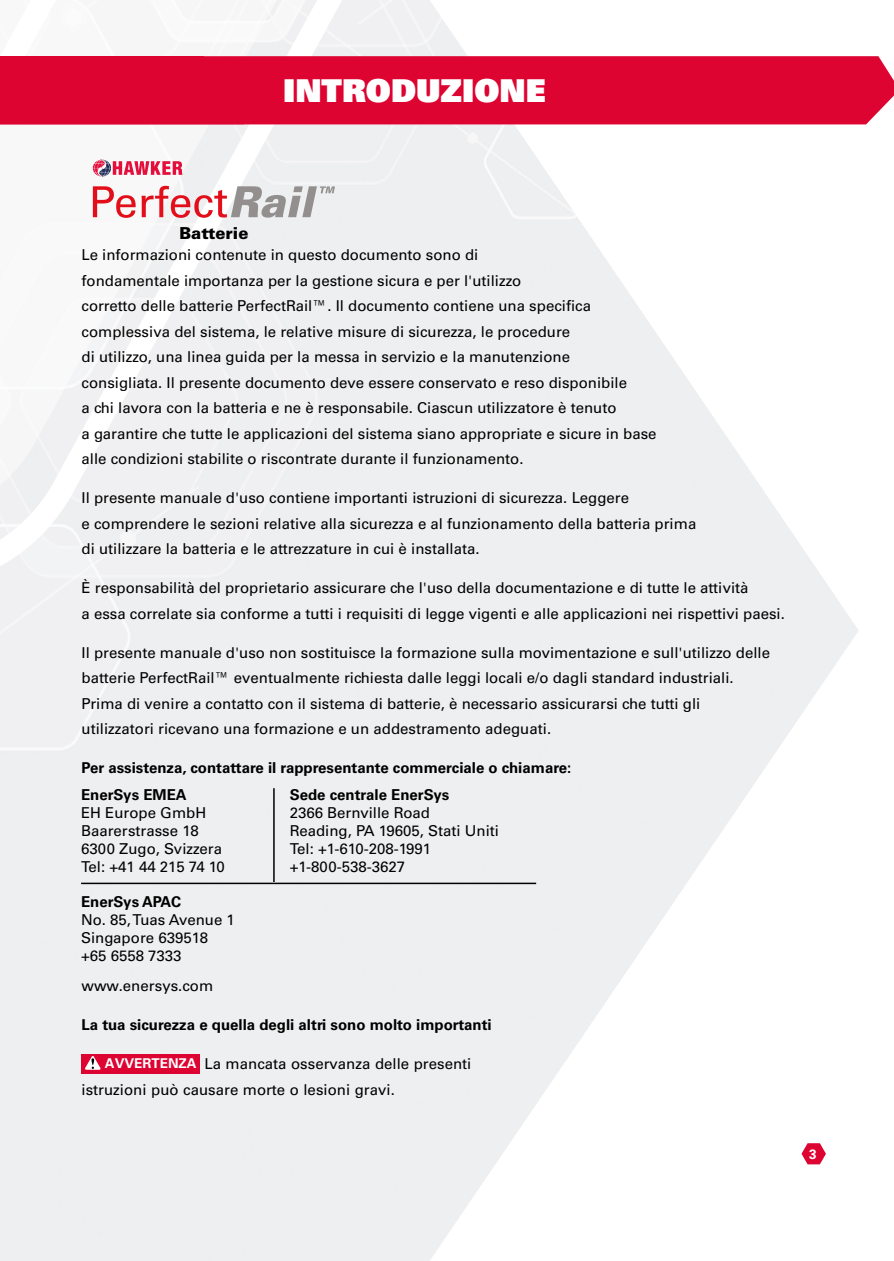
<style>
.page{position:relative;width:894px;height:1261px;background:#fff}
.page>*{position:absolute;margin:0;border:0;box-sizing:border-box;transform-origin:0 0}
.t1{font:31.5px "Univers LT Std X Black";color:#fff}
.t2{font:900 16.5px "Univers LT Std";color:#000}
.t3{font:15px/25.5px "Univers LT Std";color:#000}
.t4{font:700 15px "Univers LT Std";color:#000}
.t5{font:700 13.5px "Univers LT Std";color:#fff}
.s1{font-weight:700;font-size:13.5px;color:#fff}
</style>
<div class="page">
<img style="left:335px;top:124px;width:523px;height:1136px">
<div style="left:335px;top:0;width:165px;height:586px;background:#eeeff0"></div>
<div style="left:335px;top:56px;width:558px;height:68px;background:#dd0432"></div>
<hr style="left:81px;top:882px;width:455px;height:2px;background:#000">
<svg style="left:0;top:0;width:335px;height:1260px"></svg>
<h1 class="t1" style="left:283px;top:70px;width:264px">INTRODUZIONE</h1>
<p class="t2" style="left:179px;top:222px;width:71px">Batterie</p>
<p class="t3" style="left:81px;top:242px;width:576px">Le informazioni contenute in questo documento sono di<br>fondamentale importanza per la gestione sicura e per l'utilizzo<br>corretto delle batterie PerfectRail™. Il documento contiene una specifica complessiva del sistema, le relative misure di sicurezza, le procedure<br>di utilizzo, una linea guida per la messa in servizio e la manutenzione<br>consigliata. Il presente documento deve essere conservato e reso disponibile<br>a chi lavora con la batteria e ne è responsabile. Ciascun utilizzatore è tenuto<br>a garantire che tutte le applicazioni del sistema siano appropriate e sicure in base alle condizioni stabilite o riscontrate durante il funzionamento.</p>
<p class="t3" style="left:81px;top:485px;width:616px">Il presente manuale d'uso contiene importanti istruzioni di sicurezza. Leggere<br>e comprendere le sezioni relative alla sicurezza e al funzionamento della batteria prima di utilizzare la batteria e le attrezzature in cui è installata.</p>
<p class="t3" style="left:81px;top:575px;width:704px">È responsabilità del proprietario assicurare che l'uso della documentazione e di tutte le attività<br>a essa correlate sia conforme a tutti i requisiti di legge vigenti e alle applicazioni nei rispettivi paesi.</p>
<p class="t3" style="left:81px;top:640px;width:689px">Il presente manuale d'uso non sostituisce la formazione sulla movimentazione e sull'utilizzo delle batterie PerfectRail™ eventualmente richiesta dalle leggi locali e/o dagli standard industriali.<br>Prima di venire a contatto con il sistema di batterie, è necessario assicurarsi che tutti gli utilizzatori ricevano una formazione e un addestramento adeguati.</p>
<p class="t4" style="left:81px;top:759px;width:491px">Per assistenza, contattare il rappresentante commerciale o chiamare:</p>
<p class="t4" style="left:81px;top:786px;width:107px">EnerSys EMEA</p>
<p class="t3" style="left:81px;top:804px;width:145px;line-height:18px">EH Europe GmbH<br>Baarerstrasse 18<br>6300 Zugo, Svizzera<br>Tel: +41 44 215 74 10</p>
<p class="t4" style="left:81px;top:892px;width:102px">EnerSys APAC</p>
<p class="t3" style="left:81px;top:910px;width:155px;line-height:18px">No. 85, Tuas Avenue 1<br>Singapore 639518 +65 6558 7333</p>
<p class="t4" style="left:289px;top:786px;width:161px">Sede centrale EnerSys</p>
<p class="t3" style="left:289px;top:804px;width:211px;line-height:18px">2366 Bernville Road<br>Reading, PA 19605, Stati Uniti<br>Tel: +1-610-208-1991 +1-800-538-3627</p>
<p class="t3" style="left:81px;top:973px;width:133px">www.enersys.com</p>
<p class="t4" style="left:81px;top:1015px;width:411px">La tua sicurezza e quella degli altri sono molto importanti</p>
<p class="t3" style="left:81px;top:1051px;width:391px;text-indent:23px"><span class="s1">AVVERTENZA</span> La mancata osservanza delle presenti istruzioni può causare morte o lesioni gravi.</p>
<p class="t5" style="left:808px;top:1145px;width:9px">3</p>
</div>
